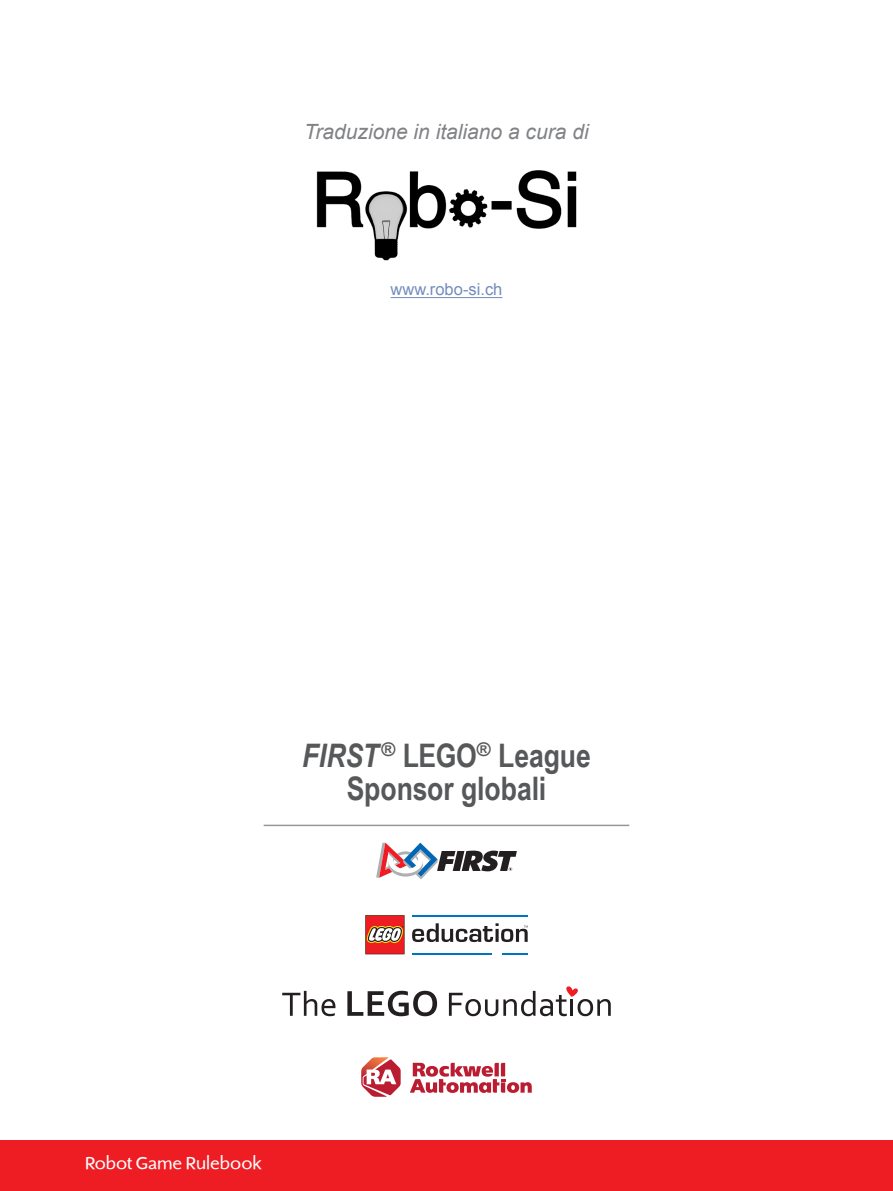
<style>
.page{position:relative;width:893px;height:1191px;background:#fff}
.page>*{position:absolute;margin:0;border:0;box-sizing:border-box;transform-origin:0 0}
.Regular_text{font:700 32.4px "Arial Narrow";letter-spacing:-.005em;color:#57585a}
.Regular_text-2{font:italic 21px "Arial";color:#808285}
.t1{font:18px "Shinn RR";color:#fff}
.Regular_text-3{font:16.5px "Arial";color:#738cbd}
.s1{font-style:italic}
</style>
<div class="page">
<div style="left:0;top:1140px;width:893px;height:51px;background:#ee1d23"></div>
<hr style="left:264px;top:824px;width:365px;height:2px;background:#979899">
<svg style="left:361px;top:1057px;width:40px;height:39px"></svg>
<svg style="left:410px;top:1062px;width:122px;height:31px"></svg>
<svg style="left:282px;top:991px;width:53px;height:25px"></svg>
<svg style="left:347px;top:990px;width:90px;height:26px"></svg>
<svg style="left:449px;top:986px;width:162px;height:30px"></svg>
<hr style="left:412px;top:915px;width:116px;height:1px;background:#0075bf">
<hr style="left:412px;top:952px;width:80px;height:2px;background:#0075bf">
<hr style="left:502px;top:952px;width:26px;height:2px;background:#0075bf">
<svg style="left:412px;top:923px;width:116px;height:19px"></svg>
<svg style="left:365px;top:915px;width:39px;height:39px;background:#d25348"></svg>
<svg style="left:376px;top:842px;width:141px;height:37px"></svg>
<img style="left:316px;top:170px;width:261px;height:91px">
<hr style="left:391px;top:297px;width:111px;height:1px;background:#738cbd">
<p class="Regular_text-2" style="left:304px;top:118px;width:286px">Traduzione in italiano a cura di</p>
<p class="Regular_text-3" style="left:391px;top:278px;width:113px">www.robo-si.ch</p>
<p class="Regular_text" style="left:302px;top:730px;width:290px"><span class="s1">FIRST</span><sup>®</sup> LEGO<sup>®</sup> League</p>
<p class="Regular_text" style="left:347px;top:764px;width:201px">Sponsor globali</p>
<p class="t1" style="left:85px;top:1153px;width:178px">Robot Game Rulebook</p>
</div>
